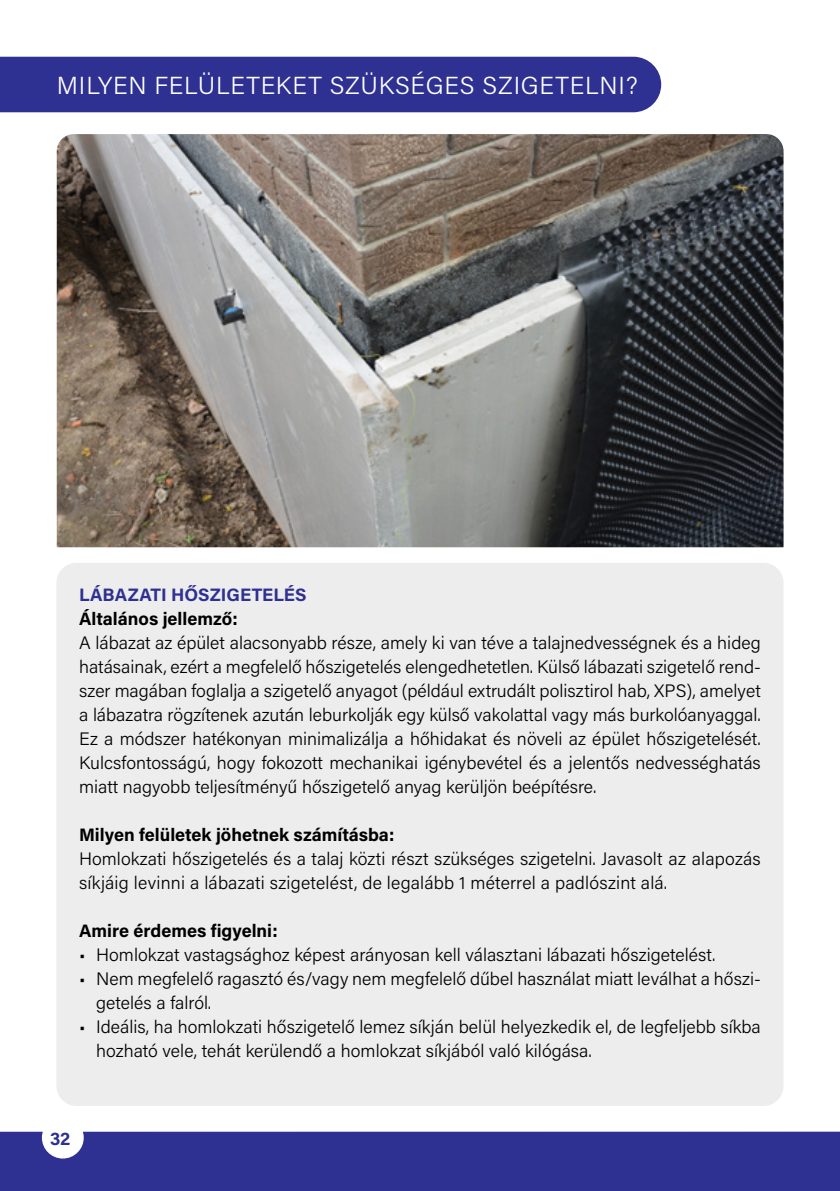
<style>
.page{position:relative;width:840px;height:1191px;background:#fff}
.page>*{position:absolute;margin:0;border:0;box-sizing:border-box;transform-origin:0 0}
.t1{font:300 24.6px "Acumin Pro";letter-spacing:.03em;color:#fff}
.t2{font:700 18.4px "Acumin Pro";color:#2e3092}
.t3{font:300 18px/24px "Acumin Pro";color:#000}
.t4{font:700 18px "Acumin Pro";color:#000}
.t5{font:700 18px "Acumin Pro";color:#2e3092}
</style>
<div class="page">
<div style="left:0;top:1131px;width:839px;height:60px;background:#2e3092"></div>
<div style="left:42px;top:1116px;width:42px;height:42px;background:#fff;border-radius:50%"></div>
<div style="left:56px;top:563px;width:727px;height:543px;background:#ededee;border-radius:20px"></div>
<img style="left:57px;top:134px;width:726px;height:413px">
<div style="left:0;top:57px;width:660px;height:55px;background:#2e3092"></div>
<h1 class="t1" style="left:57px;top:68px;width:582px">MILYEN FELÜLETEKET SZÜKSÉGES SZIGETELNI?</h1>
<p class="t5" style="left:79px;top:582px;width:229px">LÁBAZATI HŐSZIGETELÉS</p>
<p class="t4" style="left:79px;top:606px;width:160px">Általános jellemző:</p>
<p class="t3" style="left:79px;top:630px;width:683px;text-align:justify">A lábazat az épület alacsonyabb része, amely ki van téve a talajnedvességnek és a hideg hatásainak, ezért a megfelelő hőszigetelés elengedhetetlen. Külső lábazati szigetelő rend&shy;szer magában foglalja a szigetelő anyagot (például extrudált polisztirol hab, XPS), amelyet a lábazatra rögzítenek azután leburkolják egy külső vakolattal vagy más burkolóanyaggal.<br>Ez a módszer hatékonyan minimalizálja a hőhidakat és növeli az épület hőszigetelését.<br>Kulcsfontosságú, hogy fokozott mechanikai igénybevétel és a jelentős nedvességhatás miatt nagyobb teljesítményű hőszigetelő anyag kerüljön beépítésre.</p>
<p class="t4" style="left:79px;top:822px;width:317px">Milyen felületek jöhetnek számításba:</p>
<p class="t3" style="left:79px;top:846px;width:682px">Homlokzati hőszigetelés és a talaj közti részt szükséges szigetelni. Javasolt az alapozás síkjáig levinni a lábazati szigetelést, de legalább 1 méterrel a padlószint alá.</p>
<p class="t4" style="left:79px;top:918px;width:200px">Amire érdemes figyelni:</p>
<p class="t3" style="left:79px;top:942px;width:637px">• Homlokzat vastagsághoz képest arányosan kell választani lábazati hőszigetelést.</p>
<p class="t3" style="left:96px;top:966px;width:665px;text-indent:-17px">• Nem megfelelő ragasztó és/vagy nem megfelelő dűbel használat miatt leválhat a hőszi&shy;getelés a falról.</p>
<p class="t3" style="left:96px;top:1014px;width:666px;text-indent:-17px">• Ideális, ha homlokzati hőszigetelő lemez síkján belül helyezkedik el, de legfeljebb síkba hozható vele, tehát kerülendő a homlokzat síkjából való kilógása.</p>
<p class="t2" style="left:50px;top:1125px;width:22px">32</p>
</div>
